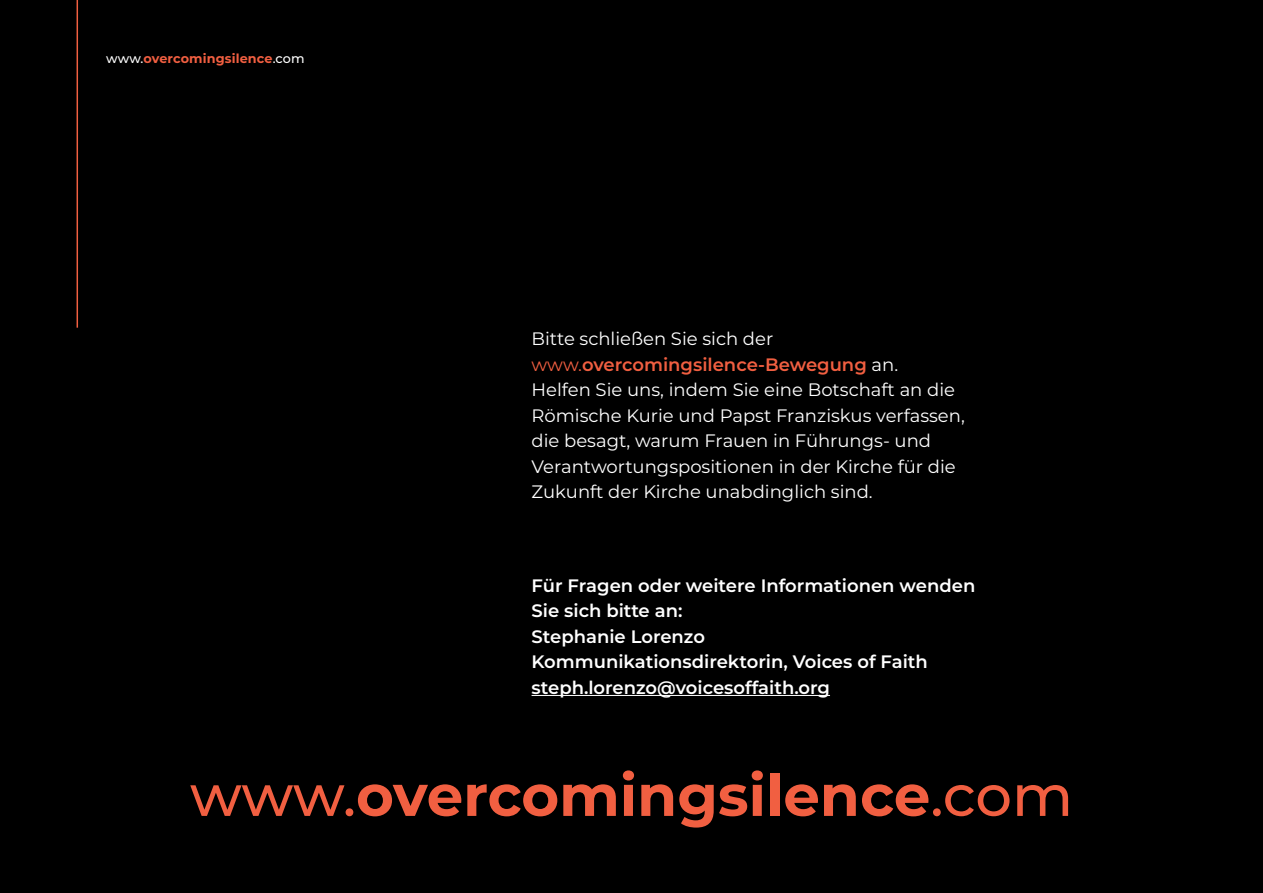
<style>
.page{position:relative;width:1263px;height:893px;background:#000}
.page>*{position:absolute;margin:0;border:0;box-sizing:border-box;transform-origin:0 0}
.t1{font:700 57.75px "Montserrat";color:#f15f41}
.t2{font:18px/25.5px "Montserrat";color:#fff}
.t3{font:600 18px/25.5px "Montserrat";color:#fff}
.t4{font:700 12.75px "Montserrat";letter-spacing:.01em;color:#f15f41}
.s1{font-weight:500;color:#fff}
.s2{color:#f15f41}
.s3{font-weight:600;color:#f15f41}
.s4{font-weight:500}
</style>
<div class="page">
<hr style="left:531px;top:695px;width:299px;height:1px;background:#fff">
<hr style="left:77px;top:0;width:1px;height:328px;background:#f15f41">
<p class="t4" style="left:106px;top:50px;width:200px"><span class="s1">www.</span>overcomingsilence<span class="s1">.com</span></p>
<p class="t2" style="left:531px;top:325px;width:435px">Bitte schließen Sie sich der <span class="s2">www.</span><span class="s3">overcomingsilence-Bewegung</span> an.<br>Helfen Sie uns, indem Sie eine Botschaft an die Römische Kurie und Papst Franziskus verfassen, die besagt, warum Frauen in Führungs- und Verantwortungspositionen in der Kirche für die Zukunft der Kirche unabdinglich sind.</p>
<p class="t3" style="left:531px;top:572px;width:445px">Für Fragen oder weitere Informationen wenden<br>Sie sich bitte an:<br>Stephanie Lorenzo<br>Kommunikationsdirektorin, Voices of Faith steph.lorenzo@voicesoffaith.org</p>
<h1 class="t1" style="left:190px;top:754px;width:885px"><span class="s4">www.</span>overcomingsilence<span class="s4">.com</span></h1>
</div>
